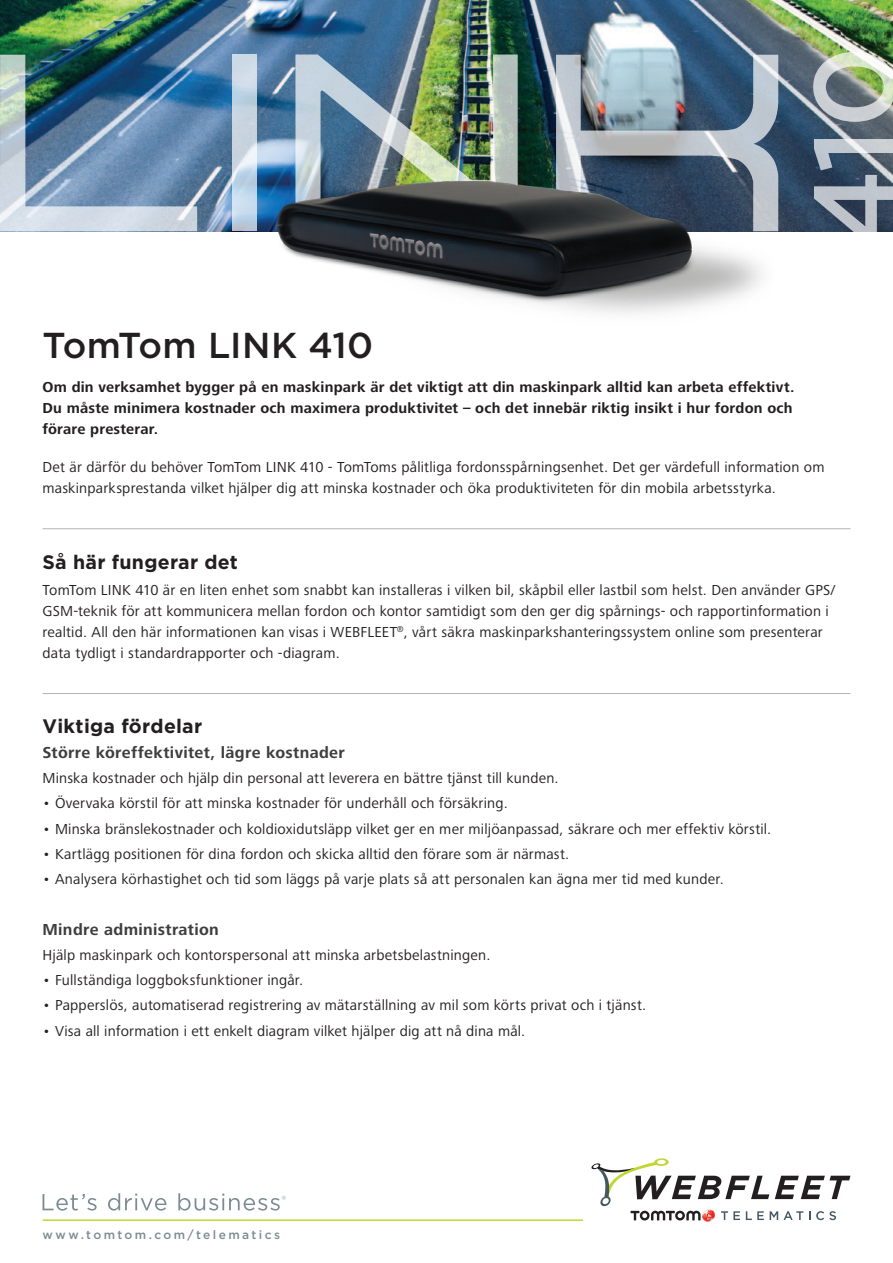
<style>
.page{position:relative;width:893px;height:1263px;background:#fff}
.page>*{position:absolute;margin:0;border:0;box-sizing:border-box;transform-origin:0 0}
.t1{font:500 36px "Gotham";color:#231f20}
.t2{font:700 19.5px "Gotham";letter-spacing:.015em;color:#231f20}
.t3{font:700 16.5px "Frutiger Next Pro";letter-spacing:.02em;color:#3e3e3f}
.t4{font:15px/21px "Frutiger Next Pro";letter-spacing:.015em;color:#231f20}
.t5{font:700 15px/21px "Frutiger Next Pro";letter-spacing:.015em;color:#231f20;text-align:justify}
.t6{font:500 12px "Gotham";letter-spacing:.2em;color:#7b8b94}
</style>
<div class="page">
<img style="left:0;top:0;width:893px;height:231px">
<hr style="left:43px;top:528px;width:807px;height:1px;background:#b2b3b7">
<hr style="left:43px;top:693px;width:807px;height:1px;background:#b2b3b7">
<svg style="left:814px;top:139px;width:79px;height:93px;background:#798694"></svg>
<img style="left:813px;top:52px;width:80px;height:70px">
<img style="left:0;top:55px;width:197px;height:176px">
<svg style="left:232px;top:55px;width:25px;height:176px;background:#c7d7e5"></svg>
<img style="left:295px;top:55px;width:223px;height:79px">
<svg style="left:556px;top:55px;width:222px;height:176px;background:#8499a9"></svg>
<img style="left:265px;top:134px;width:510px;height:180px">
<svg style="left:591px;top:1158px;width:259px;height:64px"></svg>
<svg style="left:43px;top:1193px;width:243px;height:17px"></svg>
<hr style="left:43px;top:1219px;width:540px;height:2px;background:#c1d72f">
<h1 class="t1" style="left:43px;top:325px;width:332px">TomTom LINK 410</h1>
<p class="t5" style="left:43px;top:376px;width:753px">Om din verksamhet bygger på en maskinpark är det viktigt att din maskinpark alltid kan arbeta effektivt.<br>Du måste minimera kostnader och maximera produktivitet – och det innebär riktig insikt i hur fordon och förare presterar.</p>
<p class="t4" style="left:43px;top:456px;width:783px">Det är därför du behöver TomTom LINK 410 - TomToms pålitliga fordonsspårningsenhet. Det ger värdefull information om maskinparksprestanda vilket hjälper dig att minska kostnader och öka produktiviteten för din mobila arbetsstyrka.</p>
<h2 class="t2" style="left:43px;top:551px;width:197px">Så här fungerar det</h2>
<p class="t4" style="left:43px;top:579px;width:794px">TomTom LINK 410 är en liten enhet som snabbt kan installeras i vilken bil, skåpbil eller lastbil som helst. Den använder GPS/ GSM-teknik för att kommunicera mellan fordon och kontor samtidigt som den ger dig spårnings- och rapportinformation i realtid. All den här informationen kan visas i WEBFLEET<sup>®</sup>, vårt säkra maskinparkshanteringssystem online som presenterar data tydligt i standardrapporter och -diagram.</p>
<h2 class="t2" style="left:43px;top:714px;width:161px">Viktiga fördelar</h2>
<p class="t3" style="left:43px;top:743px;width:304px">Större köreffektivitet, lägre kostnader</p>
<p class="t4" style="left:43px;top:768px;width:518px">Minska kostnader och hjälp din personal att leverera en bättre tjänst till kunden.</p>
<p class="t4" style="left:43px;top:793px;width:467px">• Övervaka körstil för att minska kostnader för underhåll och försäkring.</p>
<p class="t4" style="left:43px;top:818px;width:730px">• Minska bränslekostnader och koldioxidutsläpp vilket ger en mer miljöanpassad, säkrare och mer effektiv körstil.</p>
<p class="t4" style="left:43px;top:843px;width:528px">• Kartlägg positionen för dina fordon och skicka alltid den förare som är närmast.</p>
<p class="t4" style="left:43px;top:869px;width:683px">• Analysera körhastighet och tid som läggs på varje plats så att personalen kan ägna mer tid med kunder.</p>
<p class="t3" style="left:43px;top:920px;width:178px">Mindre administration</p>
<p class="t4" style="left:43px;top:944px;width:449px">Hjälp maskinpark och kontorspersonal att minska arbetsbelastningen.</p>
<p class="t4" style="left:43px;top:970px;width:262px">• Fullständiga loggboksfunktioner ingår.</p>
<p class="t4" style="left:43px;top:995px;width:605px">• Papperslös, automatiserad registrering av mätarställning av mil som körts privat och i tjänst.</p>
<p class="t4" style="left:43px;top:1020px;width:484px">• Visa all information i ett enkelt diagram vilket hjälper dig att nå dina mål.</p>
<p class="t6" style="left:43px;top:1228px;width:239px">www.tomtom.com/telematics</p>
</div>
